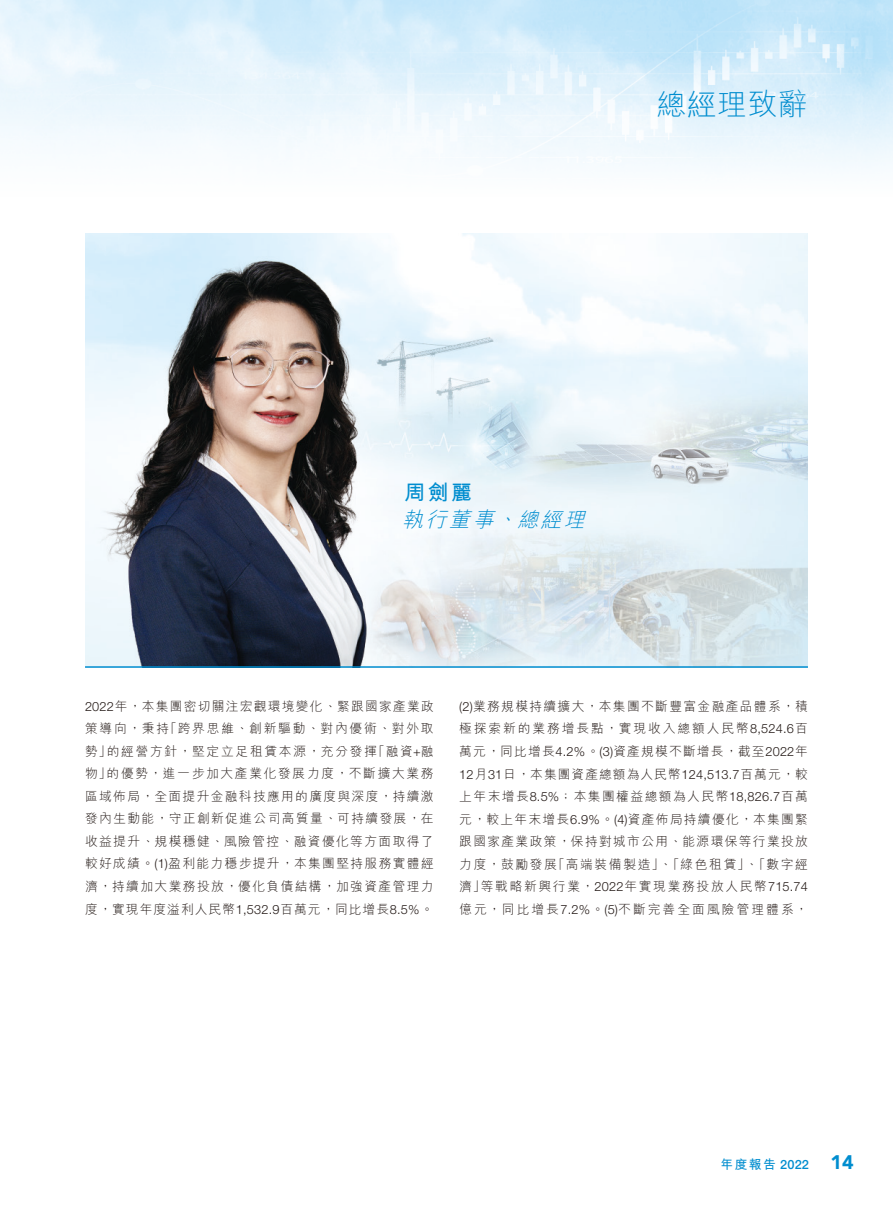
<style>
.page{position:relative;width:893px;height:1212px;background:#fff}
.page>*{position:absolute;margin:0;border:0;box-sizing:border-box;transform-origin:0 0}
.t1{font:300 30px "M Hei HK";letter-spacing:.015em;color:#008dcf}
.t2{font:italic 300 21px "M Hei HK";color:#008dcf}
.t3{font:700 21px "M Hei HK";color:#008dcf}
.t4{font:900 19.5px "Avenir 95";color:#008dcf}
.t5{font:300 12.75px/22.5px "M Hei HK";letter-spacing:.11em;color:#231916;text-align:right}
.t6{font:300 12.75px/22.5px "M Hei HK";letter-spacing:.13em;color:#231916}
.t7{font:300 12.75px/22.5px "M Hei HK";letter-spacing:.16em;color:#231916}
.t8{font:300 12.75px "M Hei HK";letter-spacing:.135em;color:#231916}
.t9{font:700 12.75px "M Hei HK";color:#008dcf}
.s1{font-family:"Helvetica Neue 45"}
.s2{font-family:"Helvetica Neue 65";font-weight:500}
</style>
<div class="page">
<img style="left:0;top:0;width:893px;height:168px">
<img style="left:85px;top:234px;width:723px;height:432px">
<hr style="left:85px;top:666px;width:723px;height:2px;background:#008dcf">
<h1 class="t1" style="left:656px;top:83px;width:153px">總經理致辭</h1>
<h2 class="t3" style="left:404px;top:477px;width:69px">周劍麗</h2>
<h2 class="t2" style="left:402px;top:505px;width:100px">執行董事</h2>
<h2 class="t2" style="left:517px;top:505px;width:77px">總經理</h2>
<h2 class="t2" style="left:496px;top:505px;width:30px">、</h2>
<p class="t5" style="left:85px;top:694px;width:350px"><span class="s1">2022</span>年，本集團密切關注宏觀環境變化、緊跟國家產業政「跨界思維、創新驅動、對內優術、對外取</p>
<p class="t5" style="left:85px;top:717px;width:86px">策導向，秉持</p>
<p class="t8" style="left:107px;top:742px;width:272px">的經營方針，堅定立足租賃本源，充分發揮</p>
<p class="t5" style="left:372px;top:739px;width:63px">「融資<span class="s1">+</span>融</p>
<p class="t6" style="left:107px;top:739px;width:329px;text-indent:-22px">勢」<br>的優勢，進一步加大產業化發展力度，不斷擴大業務</p>
<p class="t5" style="left:85px;top:762px;width:350px;text-align:left">物」<br>區域佈局，全面提升金融科技應用的廣度與深度，持續激發內生動能，守正創新促進公司高質量、可持續發展，在收益提升、規模穩健、風險管控、融資優化等方面取得了較好成績。<span class="s1">( )1</span> 盈利能力穩步提升，本集團堅持服務實體經濟，持續加大業務投放，優化負債結構，加強資產管理力度，實現年度溢利人民幣<span class="s1">1,532.9</span>百萬元，同比增長<span class="s1">8.5%</span>。</p>
<p class="t5" style="left:459px;top:694px;width:350px"><span class="s1">)2(</span> 業務規模持續擴大，本集團不斷豐富金融產品體系，積極探索新的業務增長點，實現收入總額人民幣<span class="s1">8,524.6</span>百萬元，同比增長<span class="s1">4.2%</span>。<span class="s1">( )3</span> 資產規模不斷增長，截至<span class="s1">2022</span>年<br><span class="s1">12</span>月<span class="s1">31</span>日，本集團資產總額為人民幣<span class="s1">124,513.7</span>百萬元，較上年末增長<span class="s1">8.5%</span>；本集團權益總額為人民幣<span class="s1">18,826.7</span>百萬元，較上年末增長<span class="s1">6.9%</span>。<span class="s1">( )4</span> 資產佈局持續優化，本集團緊跟國家產業政策，保持對城市公用、能源環保等行業投放「高端裝備製造」、「綠色租賃」、「數字經</p>
<p class="t6" style="left:481px;top:852px;width:329px;text-indent:-22px">力度，鼓勵發展<br>等戰略新興行業，<span class="s1">2022</span>年實現業務投放人民幣<span class="s1">715.74</span></p>
<p class="t7" style="left:459px;top:874px;width:350px">濟」<br>億元，同比增長<span class="s1">7.2%</span>。<span class="s1">( )5</span>不斷完善全面風險管理體系，</p>
<p class="t9" style="left:720px;top:1155px;width:90px">年度報告 <span class="s2">2022</span></p>
<h3 class="t4" style="left:830px;top:1150px;width:25px">14</h3>
</div>
